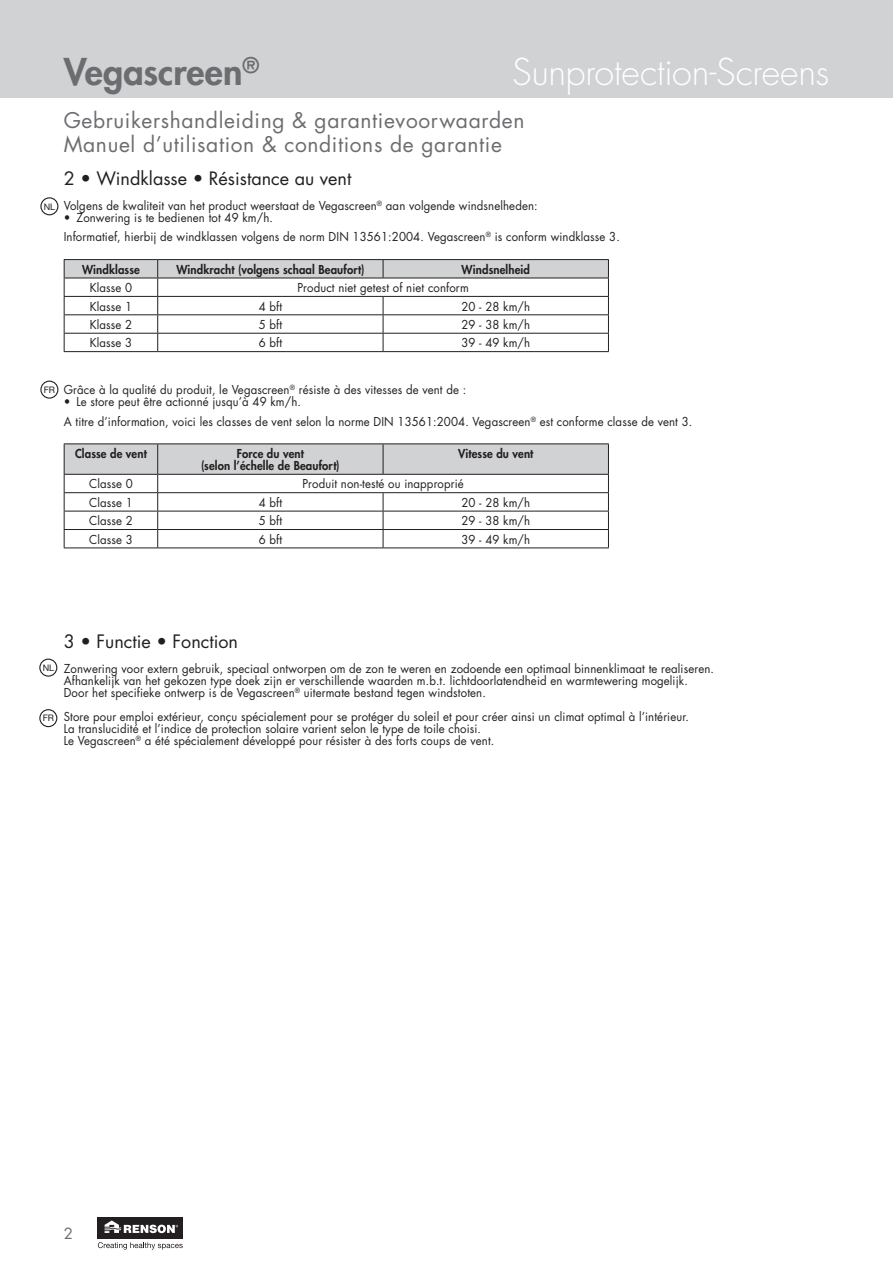
<style>
.page{position:relative;width:893px;height:1263px;background:#fff}
.page>*{position:absolute;margin:0;border:0;box-sizing:border-box;transform-origin:0 0}
.t1{font:300 36px "Futura Std";letter-spacing:-.005em;color:#fff}
.t2{font:800 36px "Futura Std";color:#6c6d70}
.T1{font:21px "Futura Std";letter-spacing:.03em;color:#6c6d70}
.T2{font:18px "Futura Std";color:#231f20}
.t3{font:15px "Futura Std";color:#6c6d70}
.body{font:12px "Futura Std";letter-spacing:.01em;color:#231f20;scale:.95 1}
.body-2{font:800 12px "Futura Std";letter-spacing:.01em;color:#231f20;scale:.95 1}
.body_indent{font:12px "Futura Std";letter-spacing:.01em;color:#231f20;scale:.95 1}
.t4{font:9px "Helvetica Neue LT Std";letter-spacing:-.02em;color:#231f20}
</style>
<div class="page">
<div style="left:0;top:0;width:893px;height:98px;background:#d1d2d4"></div>
<div style="left:98px;top:1217px;width:85px;height:21px;background:#231f20"></div>
<svg style="left:105px;top:1220px;width:73px;height:13px"></svg>
<svg style="left:98px;top:1242px;width:85px;height:8px"></svg>
<hr style="left:64px;top:259px;width:94px;height:1px;background:#231f20">
<hr style="left:158px;top:259px;width:225px;height:1px;background:#231f20">
<hr style="left:383px;top:259px;width:226px;height:1px;background:#231f20">
<svg style="left:64px;top:260px;width:545px;height:91px"></svg>
<hr style="left:64px;top:351px;width:94px;height:1px;background:#231f20">
<hr style="left:158px;top:351px;width:225px;height:1px;background:#231f20">
<hr style="left:383px;top:351px;width:226px;height:1px;background:#231f20">
<hr style="left:64px;top:443px;width:94px;height:1px;background:#231f20">
<hr style="left:158px;top:443px;width:225px;height:1px;background:#231f20">
<hr style="left:383px;top:443px;width:226px;height:1px;background:#231f20">
<svg style="left:64px;top:444px;width:545px;height:103px"></svg>
<hr style="left:64px;top:547px;width:94px;height:1px;background:#231f20">
<hr style="left:158px;top:547px;width:225px;height:1px;background:#231f20">
<hr style="left:383px;top:547px;width:226px;height:1px;background:#231f20">
<div style="left:40px;top:197px;width:18px;height:18px;border:1px solid #231f20;border-radius:50%"></div>
<div style="left:39px;top:659px;width:18px;height:18px;border:1px solid #231f20;border-radius:50%"></div>
<div style="left:40px;top:381px;width:18px;height:18px;border:1px solid #231f20;border-radius:50%"></div>
<div style="left:39px;top:709px;width:18px;height:18px;border:1px solid #231f20;border-radius:50%"></div>
<p class="t4" style="left:44px;top:201px;width:13px">NL</p>
<p class="t4" style="left:44px;top:384px;width:13px">FR</p>
<h1 class="t2" style="left:64px;top:49px;width:197px">Vegascreen<sup>®</sup></h1>
<h1 class="t1" style="left:512px;top:50px;width:318px">Sunprotection-Screens</h1>
<p class="T1" style="left:64px;top:107px;width:462px">Gebruikershandleiding &amp; garantievoorwaarden</p>
<p class="T1" style="left:64px;top:131px;width:440px">Manuel d’utilisation &amp; conditions de garantie</p>
<p class="T2" style="left:64px;top:167px;width:289px">2 • Windklasse • Résistance au vent</p>
<p class="body" style="left:64px;top:198px;width:500px">Volgens de kwaliteit van het product weerstaat de Vegascreen<sup>®</sup> aan volgende windsnelheden:</p>
<p class="body_indent" style="left:64px;top:210px;width:222px">• Zonwering is te bedienen tot 49 km/h.</p>
<p class="body" style="left:64px;top:229px;width:587px">Informatief, hierbij de windklassen volgens de norm DIN 13561:2004. Vegascreen<sup>®</sup> is conform windklasse 3.</p>
<p class="body-2" style="left:82px;top:262px;width:62px">Windklasse</p>
<p class="body-2" style="left:176px;top:262px;width:200px">Windkracht (volgens schaal Beaufort)</p>
<p class="body-2" style="left:462px;top:262px;width:73px">Windsnelheid</p>
<p class="body" style="left:90px;top:280px;width:46px">Klasse 0</p>
<p class="body" style="left:297px;top:280px;width:182px">Product niet getest of niet conform</p>
<p class="body" style="left:90px;top:298px;width:46px">Klasse 1</p>
<p class="body" style="left:259px;top:298px;width:26px">4 bft</p>
<p class="body" style="left:461px;top:298px;width:74px">20 - 28 km/h</p>
<p class="body" style="left:90px;top:317px;width:46px">Klasse 2</p>
<p class="body" style="left:259px;top:317px;width:26px">5 bft</p>
<p class="body" style="left:461px;top:317px;width:74px">29 - 38 km/h</p>
<p class="body" style="left:90px;top:335px;width:46px">Klasse 3</p>
<p class="body" style="left:259px;top:335px;width:26px">6 bft</p>
<p class="body" style="left:461px;top:335px;width:74px">39 - 49 km/h</p>
<p class="body" style="left:64px;top:382px;width:425px">Grâce à la qualité du produit, le Vegascreen<sup>®</sup> résiste à des vitesses de vent de :</p>
<p class="body_indent" style="left:64px;top:394px;width:251px">• Le store peut être actionné jusqu’à 49 km/h.</p>
<p class="body" style="left:64px;top:413px;width:663px">A titre d’information, voici les classes de vent selon la norme DIN 13561:2004. Vegascreen<sup>®</sup> est conforme classe de vent 3.</p>
<p class="body-2" style="left:75px;top:446px;width:77px">Classe de vent</p>
<p class="body-2" style="left:237px;top:446px;width:72px">Force du vent</p>
<p class="body-2" style="left:201px;top:458px;width:147px">(selon l’échelle de Beaufort)</p>
<p class="body-2" style="left:458px;top:446px;width:81px">Vitesse du vent</p>
<p class="body" style="left:89px;top:476px;width:47px">Classe 0</p>
<p class="body" style="left:302px;top:476px;width:171px">Produit non-testé ou inapproprié</p>
<p class="body" style="left:89px;top:495px;width:47px">Classe 1</p>
<p class="body" style="left:259px;top:495px;width:26px">4 bft</p>
<p class="body" style="left:461px;top:495px;width:74px">20 - 28 km/h</p>
<p class="body" style="left:89px;top:513px;width:47px">Classe 2</p>
<p class="body" style="left:259px;top:513px;width:26px">5 bft</p>
<p class="body" style="left:461px;top:513px;width:74px">29 - 38 km/h</p>
<p class="body" style="left:89px;top:532px;width:47px">Classe 3</p>
<p class="body" style="left:259px;top:532px;width:26px">6 bft</p>
<p class="body" style="left:461px;top:532px;width:74px">39 - 49 km/h</p>
<p class="t4" style="left:43px;top:662px;width:13px">NL</p>
<p class="t4" style="left:43px;top:713px;width:13px">FR</p>
<p class="T2" style="left:64px;top:630px;width:176px">3 • Functie • Fonction</p>
<p class="body" style="left:64px;top:661px;width:686px">Zonwering voor extern gebruik, speciaal ontworpen om de zon te weren en zodoende een optimaal binnenklimaat te realiseren.</p>
<p class="body" style="left:64px;top:673px;width:658px">Afhankelijk van het gekozen type doek zijn er verschillende waarden m.b.t. lichtdoorlatendheid en warmtewering mogelijk.</p>
<p class="body" style="left:64px;top:685px;width:446px">Door het specifieke ontwerp is de Vegascreen<sup>®</sup> uitermate bestand tegen windstoten.</p>
<p class="body" style="left:64px;top:709px;width:660px">Store pour emploi extérieur, conçu spécialement pour se protéger du soleil et pour créer ainsi un climat optimal à l’intérieur.</p>
<p class="body" style="left:64px;top:721px;width:441px">La translucidité et l’indice de protection solaire varient selon le type de toile choisi.</p>
<p class="body" style="left:64px;top:733px;width:455px">Le Vegascreen<sup>®</sup> a été spécialement développé pour résister à des forts coups de vent.</p>
<p class="t3" style="left:64px;top:1223px;width:11px">2</p>
</div>
